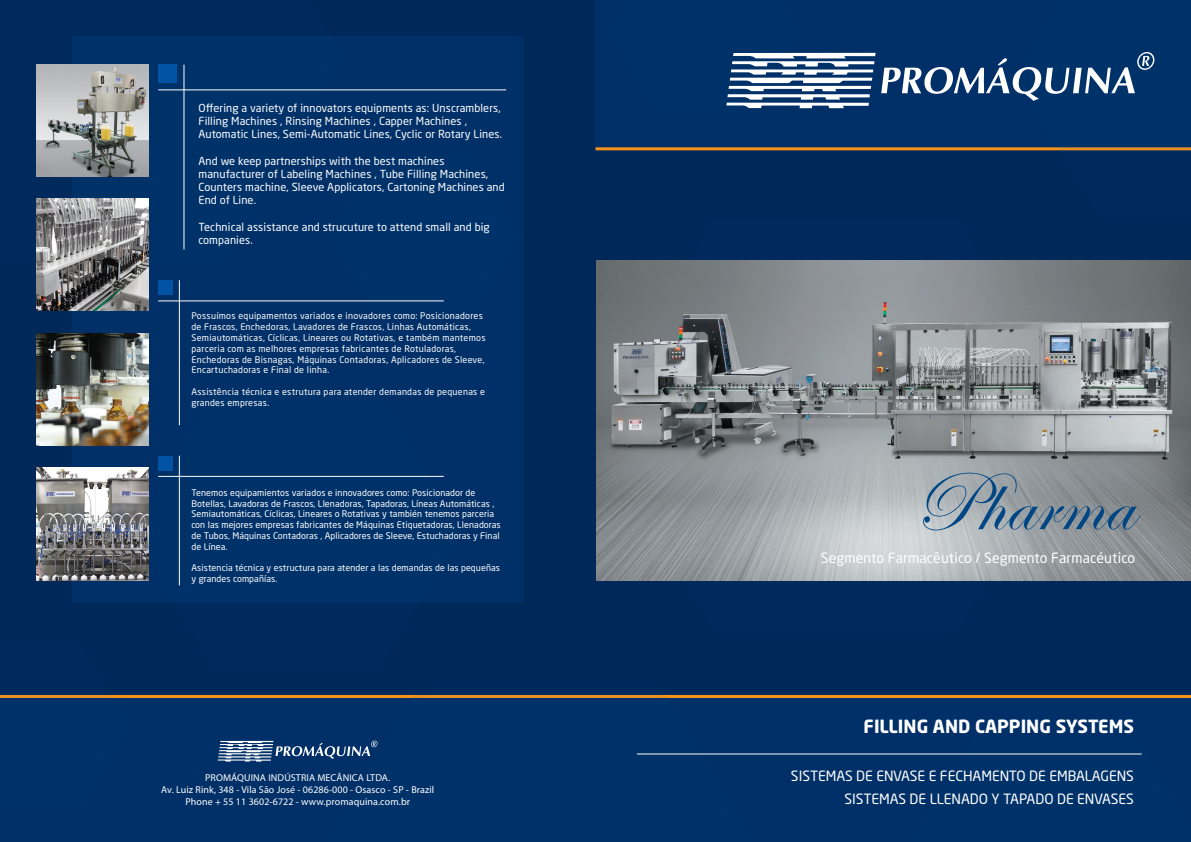
<style>
.page{position:relative;width:1191px;height:842px;background:#002858}
.page>*{position:absolute;margin:0;border:0;box-sizing:border-box;transform-origin:0 0}
.t1{font:85px "Edwardian Script ITC";color:#004684}
.t2{font:700 18px "Neo Sans Std";color:#fff}
.t3{font:14px "Neo Sans Std";color:#fff}
.t4{font:11px/13.2px "Neo Sans Std";letter-spacing:.01em;color:#fff}
.t5{font:10px "Myriad Pro";letter-spacing:.01em;color:#fff}
.t6{font:9px/10.8px "Neo Sans Std";letter-spacing:.01em;color:#fff}
.t7{font:9px/10.8px "Neo Sans Std";letter-spacing:.03em;color:#fff}
</style>
<div class="page">
<div style="left:595px;top:0;width:596px;height:149px;background:#003067"></div>
<div style="left:0;top:696px;width:1191px;height:146px;background:#003067"></div>
<hr style="left:0;top:695px;width:1191px;height:3px;background:#f7931d">
<hr style="left:595px;top:147px;width:596px;height:3px;background:#f7931d">
<svg style="left:373px;top:695px;width:409px;height:59px"></svg>
<svg style="left:0;top:695px;width:112px;height:3px"></svg>
<svg style="left:892px;top:753px;width:250px;height:2px"></svg>
<img style="left:596px;top:260px;width:595px;height:320px">
<svg style="left:218px;top:741px;width:160px;height:20px"></svg>
<div style="left:72px;top:36px;width:451px;height:566px;background:#00326a"></div>
<img style="left:36px;top:198px;width:112px;height:112px">
<img style="left:36px;top:333px;width:112px;height:113px">
<img style="left:36px;top:468px;width:112px;height:112px">
<img style="left:36px;top:64px;width:112px;height:112px">
<svg style="left:881px;top:52px;width:310px;height:99px"></svg>
<svg style="left:726px;top:52px;width:149px;height:57px"></svg>
<hr style="left:637px;top:754px;width:504px;height:1px;background:#fff">
<div style="left:158px;top:65px;width:18px;height:18px;background:#0353a5"></div>
<hr style="left:184px;top:65px;width:1px;height:184px;background:#fff">
<hr style="left:158px;top:90px;width:348px;height:1px;background:#fff">
<div style="left:158px;top:280px;width:15px;height:15px;background:#0353a5"></div>
<hr style="left:179px;top:280px;width:1px;height:145px;background:#fff">
<hr style="left:158px;top:301px;width:286px;height:1px;background:#fff">
<div style="left:158px;top:456px;width:15px;height:14px;background:#0353a5"></div>
<hr style="left:179px;top:456px;width:1px;height:129px;background:#fff">
<hr style="left:158px;top:476px;width:286px;height:1px;background:#fff">
<p class="t4" style="left:198px;top:101px;width:305px">Offering a variety of innovators equipments as: Unscramblers,<br>Filling Machines , Rinsing Machines , Capper Machines ,<br>Automatic Lines, Semi-Automatic Lines, Cyclic or Rotary Lines.</p>
<p class="t4" style="left:198px;top:154px;width:308px">And we keep partnerships with the best machines manufacturer of Labeling Machines , Tube Filling Machines, Counters machine, Sleeve Applicators, Cartoning Machines and End of Line.</p>
<p class="t4" style="left:198px;top:220px;width:293px">Technical assistance and strucuture to attend small and big companies.</p>
<p class="t7" style="left:191px;top:310px;width:296px">Possuímos equipamentos variados e inovadores como: Posicionadores de Frascos, Enchedoras, Lavadores de Frascos, Linhas Automáticas, Semiautomáticas, Cíclicas, Lineares ou Rotativas, e também mantemos parceria com as melhores empresas fabricantes de Rotuladoras, Enchedoras de Bisnagas, Máquinas Contadoras, Aplicadores de Sleeve, Encartuchadoras e Final de linha.</p>
<p class="t7" style="left:191px;top:386px;width:295px">Assistência técnica e estrutura para atender demandas de pequenas e grandes empresas.</p>
<p class="t6" style="left:191px;top:487px;width:311px">Tenemos equipamientos variados e innovadores como: Posicionador de Botellas, Lavadoras de Frascos, Llenadoras, Tapadoras, Líneas Automáticas , Semiautomáticas, Cíclicas, Lineares o Rotativas y también tenemos parceria con las mejores empresas fabricantes de Máquinas Etiquetadoras, Llenadoras de Tubos, Máquinas Contadoras , Aplicadores de Sleeve, Estuchadoras y Final de Línea.</p>
<p class="t6" style="left:191px;top:562px;width:310px">Asistencia técnica y estructura para atender a las demandas de las pequeñas y grandes compañías.</p>
<p class="t5" style="left:205px;top:772px;width:186px">PROMÁQUINA INDÚSTRIA MECÂNICA LTDA.</p>
<p class="t5" style="left:161px;top:784px;width:275px">Av. Luiz Rink, 348 - Vila São José - 06286-000 - Osasco - SP - Brazil</p>
<p class="t5" style="left:185px;top:796px;width:226px">Phone + 55 11 3602-6722 - www.promaquina.com.br</p>
<p class="t1" style="left:913px;top:456px;width:221px">Pharma</p>
<p class="t3" style="left:821px;top:549px;width:315px">Segmento Farmacêutico / Segmento Farmacéutico</p>
<p class="t2" style="left:863px;top:714px;width:272px">FILLING AND CAPPING SYSTEMS</p>
<p class="t3" style="left:791px;top:767px;width:344px">SISTEMAS DE ENVASE E FECHAMENTO DE EMBALAGENS</p>
<p class="t3" style="left:844px;top:790px;width:291px">SISTEMAS DE LLENADO Y TAPADO DE ENVASES</p>
</div>
